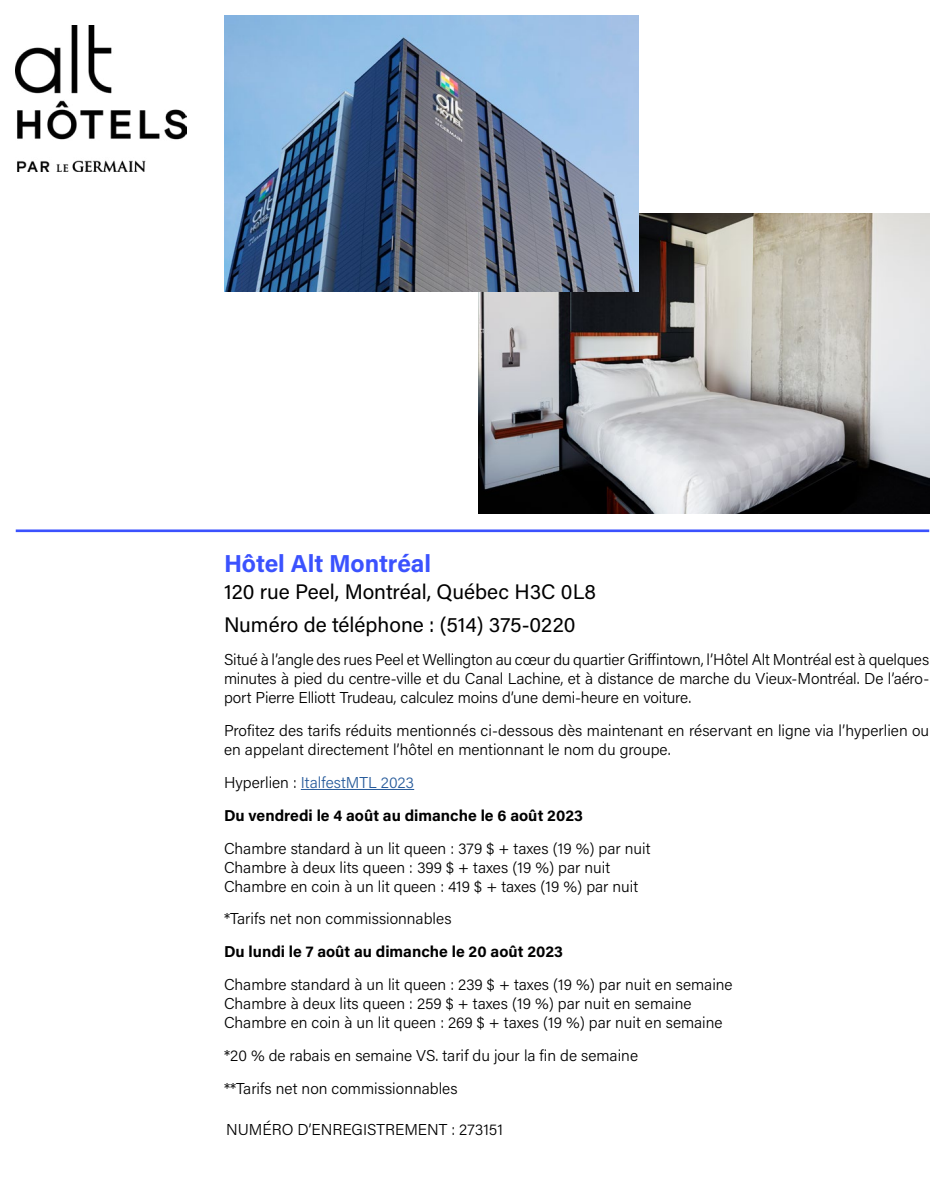
<style>
.page{position:relative;width:945px;height:1199px;background:#fff}
.page>*{position:absolute;margin:0;border:0;box-sizing:border-box;transform-origin:0 0}
.t1{font:700 24.5px "Acumin Pro";color:#3b52fe}
.t2{font:21px/33.9px "Acumin Pro";color:#000}
.t3{font:300 15.75px/18.9px "Acumin Pro";color:#000}
.t4{font:700 15.75px/32.9px "Acumin Pro";color:#000}
.s1{font-weight:300}
.s2{font-weight:300;color:#275b9b}
</style>
<div class="page">
<img style="left:479px;top:213px;width:450px;height:301px">
<img style="left:16px;top:25px;width:171px;height:146px">
<hr style="left:16px;top:529px;width:913px;height:3px;background:#3b52fe">
<hr style="left:301px;top:789px;width:113px;height:1px;background:#275b9b">
<img style="left:224px;top:16px;width:414px;height:276px">
<h1 class="t1" style="left:224px;top:546px;width:209px">Hôtel Alt Montréal</h1>
<h2 class="t2" style="left:224px;top:573px;width:374px">120 rue Peel, Montréal, Québec H3C 0L8<br>Numéro de téléphone : (514) 375-0220</h2>
<p class="t3" style="left:224px;top:650px;width:707px;text-align:justify">Situé à l’angle des rues Peel et Wellington au cœur du quartier Griffintown, l’Hôtel Alt Montréal est à quelques minutes à pied du centre-ville et du Canal Lachine, et à distance de marche du Vieux-Montréal. De l’aéro&shy;port Pierre Elliott Trudeau, calculez moins d’une demi-heure en voiture.</p>
<p class="t3" style="left:224px;top:720px;width:707px">Profitez des tarifs réduits mentionnés ci-dessous dès maintenant en réservant en ligne via l’hyperlien ou en appelant directement l’hôtel en mentionnant le nom du groupe.</p>
<p class="t4" style="left:224px;top:765px;width:360px"><span class="s1">Hyperlien :</span> <span class="s2">ItalfestMTL 2023<br></span>Du vendredi le 4 août au dimanche le 6 août 2023</p>
<p class="t3" style="left:224px;top:838px;width:428px">Chambre standard à un lit queen : 379 $ + taxes (19 %) par nuit<br>Chambre à deux lits queen : 399 $ + taxes (19 %) par nuit<br>Chambre en coin à un lit queen : 419 $ + taxes (19 %) par nuit</p>
<p class="t3" style="left:224px;top:909px;width:229px">*Tarifs net non commissionnables</p>
<p class="t4" style="left:224px;top:935px;width:341px">Du lundi le 7 août au dimanche le 20 août 2023</p>
<p class="t3" style="left:224px;top:974px;width:510px">Chambre standard à un lit queen : 239 $ + taxes (19 %) par nuit en semaine<br>Chambre à deux lits queen : 259 $ + taxes (19 %) par nuit en semaine<br>Chambre en coin à un lit queen : 269 $ + taxes (19 %) par nuit en semaine</p>
<p class="t3" style="left:224px;top:1038px;width:416px;line-height:32.9px">*20 % de rabais en semaine VS. tarif du jour la fin de semaine **Tarifs net non commissionnables</p>
<p class="t3" style="left:226px;top:1120px;width:278px">NUMÉRO D’ENREGISTREMENT : 273151</p>
</div>
